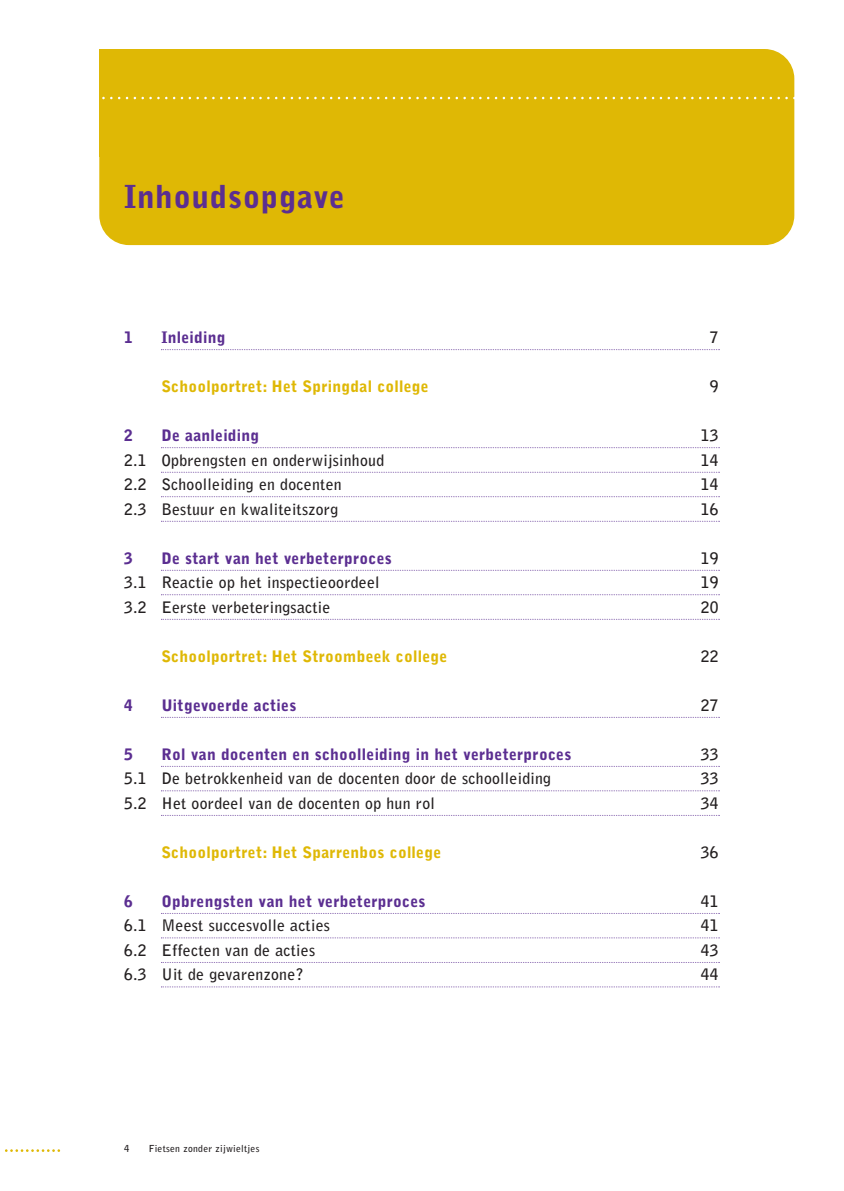
<style>
.page{position:relative;width:844px;height:1191px;background:#fff}
.page>*{position:absolute;margin:0;border:0;box-sizing:border-box;transform-origin:0 0}
.t1{font:900 31.5px "Bell Gothic";letter-spacing:.02em;color:#5b2e91}
.t2{font:700 15.75px "Bell Gothic";letter-spacing:.015em;color:#231f20}
.t3{font:900 15.75px "Bell Gothic";letter-spacing:.015em;color:#5b2e91}
.t4{font:900 15.75px "Bell Gothic";letter-spacing:.015em;color:#dfb805}
.t5{font:700 9.62px "Bell Gothic";letter-spacing:.03em;color:#231f20}
</style>
<div class="page">
<svg style="left:5px;top:1149px;width:55px;height:3px"></svg>
<svg style="left:161px;top:349px;width:558px;height:1px"></svg>
<svg style="left:161px;top:447px;width:558px;height:1px"></svg>
<svg style="left:161px;top:472px;width:558px;height:1px"></svg>
<svg style="left:161px;top:496px;width:558px;height:1px"></svg>
<svg style="left:161px;top:521px;width:558px;height:1px"></svg>
<svg style="left:161px;top:570px;width:558px;height:1px"></svg>
<svg style="left:161px;top:594px;width:558px;height:1px"></svg>
<svg style="left:161px;top:619px;width:558px;height:1px"></svg>
<svg style="left:161px;top:717px;width:558px;height:1px"></svg>
<svg style="left:161px;top:766px;width:558px;height:1px"></svg>
<svg style="left:161px;top:790px;width:558px;height:1px"></svg>
<svg style="left:161px;top:815px;width:558px;height:1px"></svg>
<svg style="left:161px;top:913px;width:558px;height:1px"></svg>
<svg style="left:161px;top:937px;width:558px;height:1px"></svg>
<svg style="left:161px;top:962px;width:558px;height:1px"></svg>
<svg style="left:161px;top:986px;width:558px;height:1px"></svg>
<div style="left:99px;top:49px;width:695px;height:196px;background:#dfb805;border-radius:30px"></div>
<svg style="left:102px;top:97px;width:692px;height:2px"></svg>
<h1 class="t1" style="left:124px;top:185px;width:222px">Inhoudsopgave</h1>
<p class="t3" style="left:124px;top:331px;width:10px">1</p>
<p class="t3" style="left:161px;top:331px;width:66px">Inleiding</p>
<p class="t2" style="left:709px;top:331px;width:10px">7</p>
<p class="t4" style="left:161px;top:380px;width:269px">Schoolportret: Het Springdal college</p>
<p class="t2" style="left:709px;top:380px;width:10px">9</p>
<p class="t3" style="left:124px;top:429px;width:10px">2</p>
<p class="t3" style="left:161px;top:429px;width:99px">De aanleiding</p>
<p class="t2" style="left:700px;top:429px;width:19px">13</p>
<p class="t2" style="left:124px;top:454px;width:261px">2.1 Opbrengsten en onderwijsinhoud</p>
<p class="t2" style="left:700px;top:454px;width:19px">14</p>
<p class="t2" style="left:124px;top:478px;width:219px">2.2 Schoolleiding en docenten</p>
<p class="t2" style="left:700px;top:478px;width:19px">14</p>
<p class="t2" style="left:124px;top:503px;width:215px">2.3 Bestuur en kwaliteitszorg</p>
<p class="t2" style="left:700px;top:503px;width:19px">16</p>
<p class="t3" style="left:124px;top:552px;width:10px">3</p>
<p class="t3" style="left:161px;top:552px;width:232px">De start van het verbeterproces</p>
<p class="t2" style="left:700px;top:552px;width:19px">19</p>
<p class="t2" style="left:124px;top:576px;width:257px">3.1 Reactie op het inspectieoordeel</p>
<p class="t2" style="left:700px;top:576px;width:19px">19</p>
<p class="t2" style="left:124px;top:601px;width:208px">3.2 Eerste verbeteringsactie</p>
<p class="t2" style="left:700px;top:601px;width:19px">20</p>
<p class="t4" style="left:161px;top:650px;width:287px">Schoolportret: Het Stroombeek college</p>
<p class="t2" style="left:700px;top:650px;width:19px">22</p>
<p class="t3" style="left:124px;top:699px;width:10px">4</p>
<p class="t3" style="left:161px;top:699px;width:136px">Uitgevoerde acties</p>
<p class="t2" style="left:700px;top:699px;width:19px">27</p>
<p class="t3" style="left:124px;top:748px;width:10px">5</p>
<p class="t3" style="left:161px;top:748px;width:411px">Rol van docenten en schoolleiding in het verbeterproces</p>
<p class="t2" style="left:700px;top:748px;width:19px">33</p>
<p class="t2" style="left:124px;top:772px;width:428px">5.1 De betrokkenheid van de docenten door de schoolleiding</p>
<p class="t2" style="left:700px;top:772px;width:19px">33</p>
<p class="t2" style="left:124px;top:797px;width:312px">5.2 Het oordeel van de docenten op hun rol</p>
<p class="t2" style="left:700px;top:797px;width:19px">34</p>
<p class="t4" style="left:161px;top:846px;width:281px">Schoolportret: Het Sparrenbos college</p>
<p class="t2" style="left:700px;top:846px;width:19px">36</p>
<p class="t3" style="left:124px;top:895px;width:10px">6</p>
<p class="t3" style="left:161px;top:895px;width:266px">Opbrengsten van het verbeterproces</p>
<p class="t2" style="left:700px;top:895px;width:19px">41</p>
<p class="t2" style="left:124px;top:919px;width:207px">6.1 Meest succesvolle acties</p>
<p class="t2" style="left:700px;top:919px;width:19px">41</p>
<p class="t2" style="left:124px;top:944px;width:192px">6.2 Effecten van de acties</p>
<p class="t2" style="left:700px;top:944px;width:19px">43</p>
<p class="t2" style="left:124px;top:968px;width:181px">6.3 Uit de gevarenzone?</p>
<p class="t2" style="left:700px;top:968px;width:19px">44</p>
<p class="t5" style="left:124px;top:1144px;width:7px">4</p>
<p class="t5" style="left:149px;top:1144px;width:112px">Fietsen zonder zijwieltjes</p>
</div>
